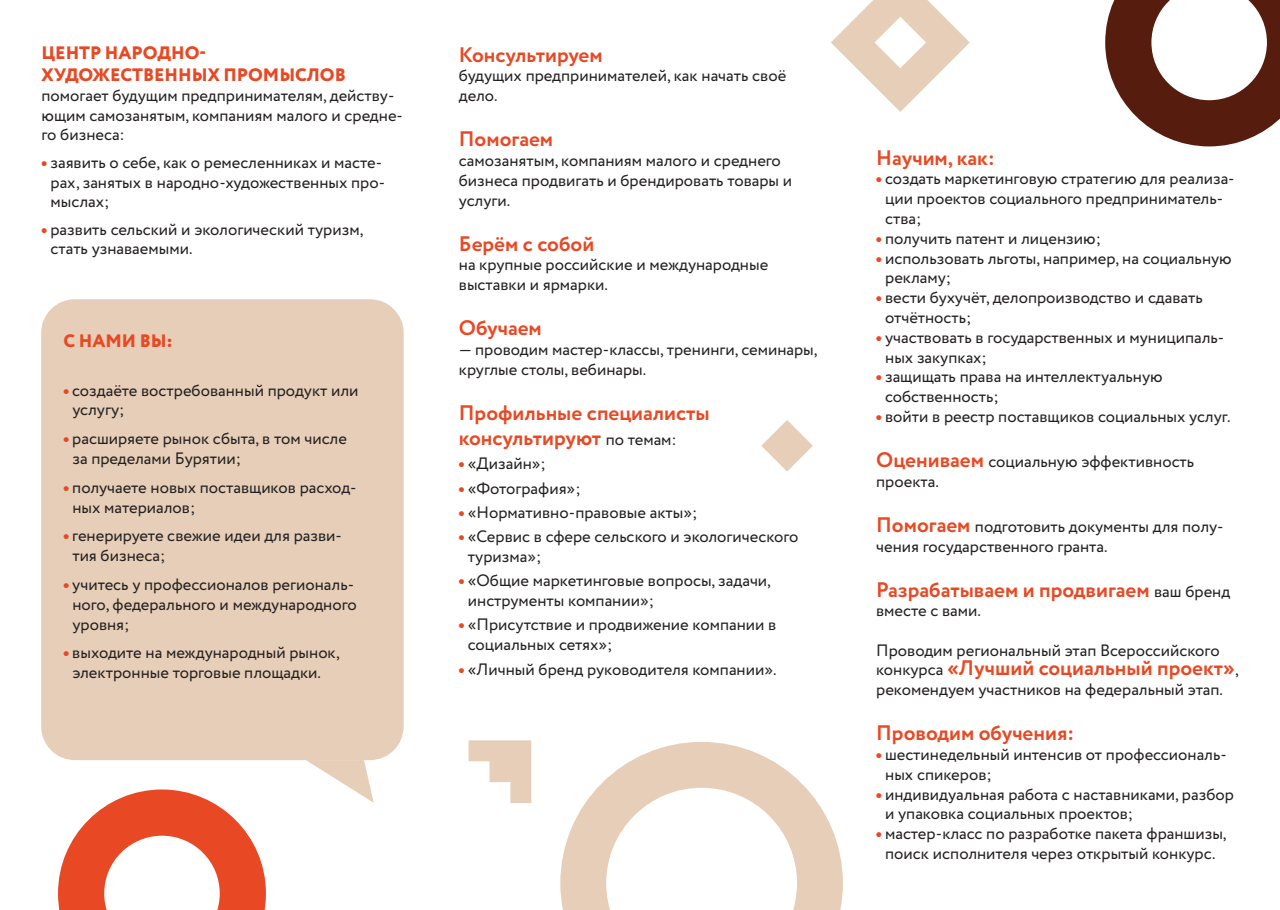
<style>
.page{position:relative;width:1280px;height:910px;background:#fff}
.page>*{position:absolute;margin:0;border:0;box-sizing:border-box;transform-origin:0 0}
.t1{font:700 21px/25.2px "Circe";color:#e84924}
.t2{font:800 18px/21.6px "Circe";color:#e84924}
.t3{font:16.5px/19.8px "Circe";color:#231f20}
.s1{font-weight:800;color:#e84924}
.s2{font-weight:400;font-size:16.5px;color:#231f20}
.s3{font-weight:700;font-size:21px;color:#e84924}
</style>
<div class="page">
<svg style="left:58px;top:789px;width:208px;height:121px"></svg>
<svg style="left:1105px;top:0;width:175px;height:146px"></svg>
<svg style="left:560px;top:742px;width:283px;height:168px"></svg>
<svg style="left:761px;top:420px;width:52px;height:52px"></svg>
<svg style="left:469px;top:740px;width:62px;height:63px"></svg>
<svg style="left:831px;top:0;width:139px;height:112px"></svg>
<div style="left:41px;top:299px;width:363px;height:461px;background:#e6ceb8;border-radius:34px"></div>
<svg style="left:306px;top:760px;width:68px;height:43px"></svg>
<p class="t2" style="left:42px;top:44px;width:306px">ЦЕНТР НАРОДНО-<br>ХУДОЖЕСТВЕННЫХ ПРОМЫСЛОВ</p>
<p class="t3" style="left:42px;top:86px;width:363px">помогает будущим предпринимателям, действу&shy;ющим самозанятым, компаниям малого и средне&shy;го бизнеса:</p>
<p class="t3" style="left:51px;top:153px;width:336px;text-indent:-9px"><span class="s1">•</span> заявить о себе, как о ремесленниках и масте&shy;рах, занятых в народно-художественных про&shy;мыслах;</p>
<p class="t3" style="left:51px;top:220px;width:314px;text-indent:-9px"><span class="s1">•</span> развить сельский и экологический туризм, стать узнаваемыми.</p>
<p class="t2" style="left:63px;top:331px;width:110px">С НАМИ ВЫ:</p>
<p class="t3" style="left:72px;top:381px;width:288px;text-indent:-9px"><span class="s1">•</span> создаёте востребованный продукт или услугу;</p>
<p class="t3" style="left:72px;top:429px;width:276px;text-indent:-9px"><span class="s1">•</span> расширяете рынок сбыта, в том числе за пределами Бурятии;</p>
<p class="t3" style="left:72px;top:478px;width:286px;text-indent:-9px"><span class="s1">•</span> получаете новых поставщиков расход&shy;ных материалов;</p>
<p class="t3" style="left:72px;top:526px;width:271px;text-indent:-9px"><span class="s1">•</span> генерируете свежие идеи для разви&shy;тия бизнеса;</p>
<p class="t3" style="left:72px;top:575px;width:286px;text-indent:-9px"><span class="s1">•</span> учитесь у профессионалов региональ&shy;ного, федерального и международного уровня;</p>
<p class="t3" style="left:63px;top:643px;width:278px;text-align:center"><span class="s1">•</span> выходите на международный рынок, электронные торговые площадки.</p>
<p class="t1" style="left:459px;top:43px;width:145px">Консультируем</p>
<p class="t3" style="left:459px;top:66px;width:329px">будущих предпринимателей, как начать своё дело.</p>
<p class="t1" style="left:459px;top:127px;width:96px">Помогаем</p>
<p class="t3" style="left:459px;top:151px;width:335px">самозанятым, компаниям малого и среднего бизнеса продвигать и брендировать товары и услуги.</p>
<p class="t1" style="left:459px;top:232px;width:137px">Берём с собой</p>
<p class="t3" style="left:459px;top:255px;width:311px">на крупные российские и международные выставки и ярмарки.</p>
<p class="t1" style="left:459px;top:316px;width:85px">Обучаем</p>
<p class="t3" style="left:459px;top:340px;width:360px">— проводим мастер-классы, тренинги, семинары, круглые столы, вебинары.</p>
<p class="t1" style="left:459px;top:401px;width:252px">Профильные специалисты консультируют <span class="s2">по темам:</span></p>
<p class="t3" style="left:459px;top:454px;width:89px"><span class="s1">•</span> «Дизайн»;</p>
<p class="t3" style="left:459px;top:479px;width:123px"><span class="s1">•</span> «Фотография»;</p>
<p class="t3" style="left:459px;top:503px;width:240px"><span class="s1">•</span> «Нормативно-правовые акты»;</p>
<p class="t3" style="left:468px;top:527px;width:332px;text-indent:-9px"><span class="s1">•</span> «Сервис в сфере сельского и экологического туризма»;</p>
<p class="t3" style="left:468px;top:571px;width:305px;text-indent:-9px"><span class="s1">•</span> «Общие маркетинговые вопросы, задачи, инструменты компании»;</p>
<p class="t3" style="left:468px;top:615px;width:310px;text-indent:-9px"><span class="s1">•</span> «Присутствие и продвижение компании в социальных сетях»;</p>
<p class="t3" style="left:459px;top:660px;width:319px"><span class="s1">•</span> «Личный бренд руководителя компании».</p>
<p class="t1" style="left:876px;top:146px;width:120px">Научим, как:</p>
<p class="t3" style="left:885px;top:169px;width:351px;text-indent:-9px"><span class="s1">•</span> создать маркетинговую стратегию для реализа&shy;ции проектов социального предприниматель&shy;ства;</p>
<p class="t3" style="left:876px;top:229px;width:226px"><span class="s1">•</span> получить патент и лицензию;</p>
<p class="t3" style="left:885px;top:249px;width:348px;text-indent:-9px"><span class="s1">•</span> использовать льготы, например, на социальную рекламу;</p>
<p class="t3" style="left:885px;top:288px;width:319px;text-indent:-9px"><span class="s1">•</span> вести бухучёт, делопроизводство и сдавать отчётность;</p>
<p class="t3" style="left:885px;top:328px;width:341px;text-indent:-9px"><span class="s1">•</span> участвовать в государственных и муниципаль&shy;ных закупках;</p>
<p class="t3" style="left:885px;top:367px;width:279px;text-indent:-9px"><span class="s1">•</span> защищать права на интеллектуальную собственность;</p>
<p class="t3" style="left:876px;top:407px;width:356px"><span class="s1">•</span> войти в реестр поставщиков социальных услуг.</p>
<p class="t3" style="left:876px;top:452px;width:320px"><span class="s3">Оцениваем</span> социальную эффективность проекта.</p>
<p class="t3" style="left:876px;top:517px;width:349px"><span class="s3">Помогаем</span> подготовить документы для полу&shy;чения государственного гранта.</p>
<p class="t1" style="left:876px;top:578px;width:356px">Разрабатываем и продвигаем <span class="s2">ваш бренд</span></p>
<p class="t3" style="left:876px;top:601px;width:106px">вместе с вами.</p>
<p class="t3" style="left:876px;top:641px;width:345px">Проводим региональный этап Всероссийского</p>
<p class="t1" style="left:876px;top:656px;width:364px"><span class="s2">конкурса</span> «Лучший социальный проект»<span class="s2">,</span></p>
<p class="t3" style="left:876px;top:680px;width:348px">рекомендуем участников на федеральный этап.</p>
<p class="t1" style="left:876px;top:721px;width:199px">Проводим обучения:</p>
<p class="t3" style="left:885px;top:745px;width:343px;text-indent:-9px"><span class="s1">•</span> шестинедельный интенсив от профессиональ&shy;ных спикеров;</p>
<p class="t3" style="left:885px;top:784px;width:350px;text-indent:-9px"><span class="s1">•</span> индивидуальная работа с наставниками, разбор и упаковка социальных проектов;</p>
<p class="t3" style="left:876px;top:824px;width:352px;text-align:center"><span class="s1">•</span> мастер-класс по разработке пакета франшизы, поиск исполнителя через открытый конкурс.</p>
</div>
